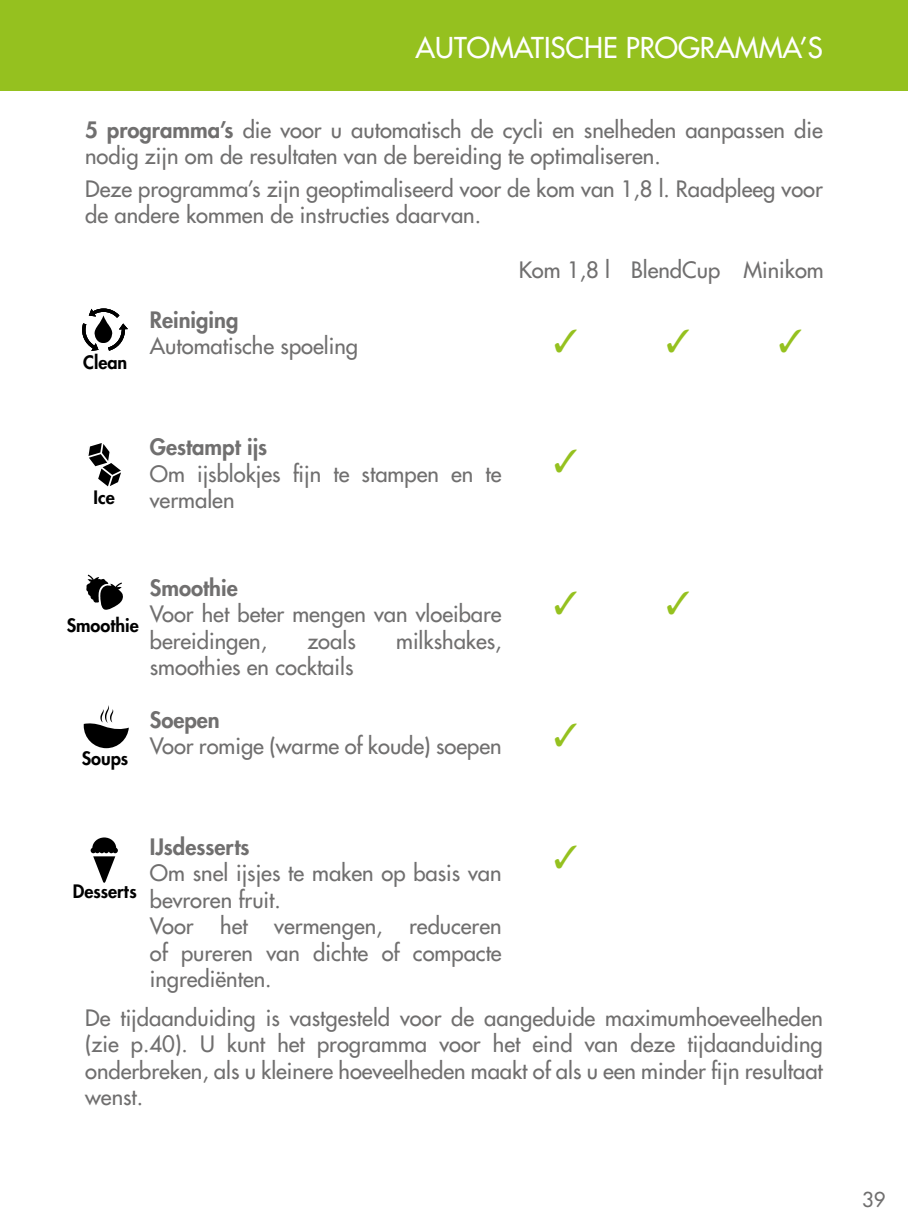
<style>
.page{position:relative;width:908px;height:1225px;background:#fff}
.page>*{position:absolute;margin:0;border:0;box-sizing:border-box;transform-origin:0 0}
.t1{font:28px "Futura";color:#fff}
.t2{font:22px/26.4px "Futura";color:#706f6f}
.t3{font:800 22px "Futura";color:#706f6f}
.t4{font:20px "Futura";color:#706f6f}
.t5{font:800 18px "Futura";color:#000}
.s1{font-weight:800}
</style>
<div class="page">
<div style="left:0;top:0;width:907px;height:91px;background:#95c11f"></div>
<svg style="left:82px;top:308px;width:46px;height:43px"></svg>
<svg style="left:87px;top:443px;width:34px;height:44px"></svg>
<svg style="left:86px;top:574px;width:37px;height:36px"></svg>
<svg style="left:84px;top:705px;width:45px;height:43px"></svg>
<svg style="left:91px;top:837px;width:27px;height:46px"></svg>
<p class="t1" style="left:415px;top:29px;width:408px">AUTOMATISCHE PROGRAMMA’S</p>
<p class="t2" style="left:85px;top:117px;width:738px"><span class="s1">5 programma’s</span> die voor u automatisch de cycli en snelheden aanpassen die nodig zijn om de resultaten van de bereiding te optimaliseren.</p>
<p class="t2" style="left:85px;top:175px;width:739px">Deze programma’s zijn geoptimaliseerd voor de kom van 1,8 l. Raadpleeg voor de andere kommen de instructies daarvan.</p>
<p class="t5" style="left:83px;top:351px;width:46px">Clean</p>
<p class="t3" style="left:150px;top:305px;width:90px">Reiniging</p>
<p class="t2" style="left:150px;top:333px;width:210px">Automatische spoeling</p>
<p class="t2" style="left:518px;top:256px;width:93px">Kom 1,8 l</p>
<p class="t2" style="left:630px;top:256px;width:194px">BlendCup Minikom</p>
<p class="t5" style="left:93px;top:485px;width:23px">Ice</p>
<p class="t3" style="left:150px;top:432px;width:119px">Gestampt ijs</p>
<p class="t2" style="left:150px;top:460px;width:353px">Om ijsblokjes fijn te stampen en te vermalen</p>
<p class="t5" style="left:67px;top:613px;width:73px">Smoothie</p>
<p class="t5" style="left:82px;top:746px;width:48px">Soups</p>
<p class="t3" style="left:150px;top:573px;width:89px">Smoothie</p>
<p class="t2" style="left:150px;top:601px;width:353px">Voor het beter mengen van vloeibare bereidingen,</p>
<p class="t2" style="left:307px;top:627px;width:50px">zoals</p>
<p class="t2" style="left:396px;top:627px;width:107px">milkshakes,</p>
<p class="t2" style="left:150px;top:653px;width:205px">smoothies en cocktails</p>
<p class="t3" style="left:150px;top:705px;width:71px">Soepen</p>
<p class="t2" style="left:150px;top:732px;width:353px">Voor romige (warme of koude) soepen</p>
<p class="t5" style="left:73px;top:879px;width:66px">Desserts</p>
<p class="t3" style="left:150px;top:832px;width:101px">IJsdesserts</p>
<p class="t2" style="left:150px;top:860px;width:353px">Om snel ijsjes te maken op basis van bevroren fruit.<br>Voor het vermengen, reduceren of pureren van dichte of compacte ingrediënten.</p>
<p class="t2" style="left:85px;top:1004px;width:739px;text-align:justify">De tijdaanduiding is vastgesteld voor de aangeduide maximumhoeveelheden (zie p.40). U kunt het programma voor het eind van deze tijdaanduiding onderbreken, als u kleinere hoeveelheden maakt of als u een minder fijn resultaat wenst.</p>
<p class="t4" style="left:861px;top:1186px;width:25px">39</p>
</div>
